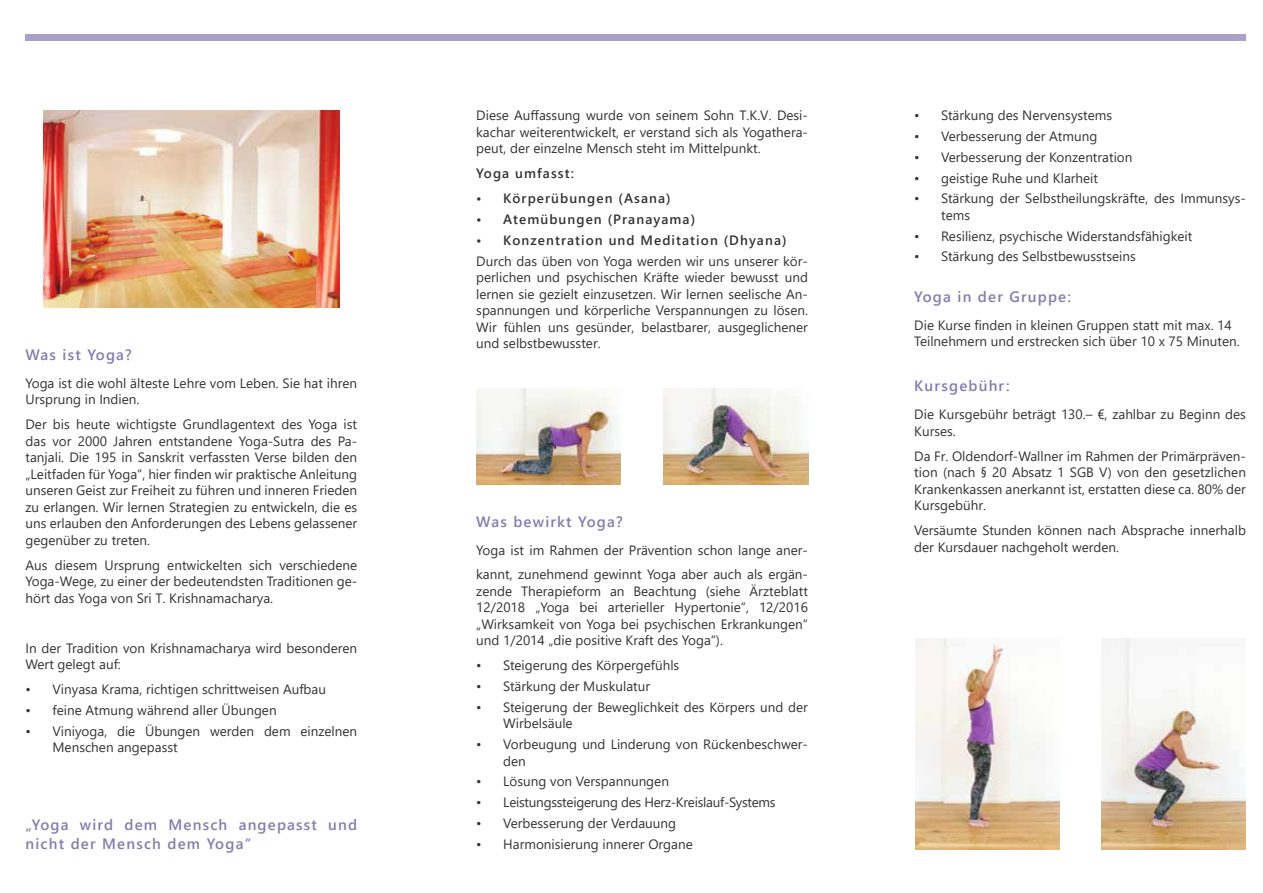
<style>
.page{position:relative;width:1263px;height:893px;background:#fff}
.page>*{position:absolute;margin:0;border:0;box-sizing:border-box;transform-origin:0 0}
.t1{font:600 15px/19.5px "Segoe UI";letter-spacing:.08em;color:#867bae}
.t2{font:13.5px/16.5px "Segoe UI";color:#333}
.t3{font:600 13.5px "Segoe UI";letter-spacing:.08em;color:#333}
.t4{font:13.5px "Segoe UI";letter-spacing:-.02em;color:#333}
</style>
<div class="page">
<div style="left:26px;top:34px;width:1220px;height:6px;background:#a9a1c7"></div>
<img style="left:43px;top:111px;width:296px;height:196px">
<img style="left:476px;top:388px;width:145px;height:97px">
<img style="left:915px;top:638px;width:145px;height:212px">
<img style="left:664px;top:389px;width:144px;height:96px">
<img style="left:1101px;top:638px;width:145px;height:212px">
<p class="t1" style="left:26px;top:343px;width:108px">Was ist Yoga?</p>
<p class="t2" style="left:26px;top:374px;width:333px">Yoga ist die wohl älteste Lehre vom Leben. Sie hat ihren<br>Ursprung in Indien.</p>
<p class="t2" style="left:26px;top:415px;width:333px;text-align:justify">Der bis heute wichtigste Grundlagentext des Yoga ist das vor 2000 Jahren entstandene Yoga-Sutra des Pa&shy;tanjali. Die 195 in Sanskrit verfassten Verse bilden den „Leitfaden für Yoga“, hier finden wir praktische Anleitung unseren Geist zur Freiheit zu führen und inneren Frieden zu erlangen. Wir lernen Strategien zu entwickeln, die es uns erlauben den Anforderungen des Lebens gelassener gegenüber zu treten.</p>
<p class="t2" style="left:26px;top:556px;width:333px;text-align:justify">Aus diesem Ursprung entwickelten sich verschiedene Yoga-Wege, zu einer der bedeutendsten Traditionen ge&shy;hört das Yoga von Sri T. Krishnamacharya.</p>
<p class="t2" style="left:26px;top:639px;width:333px">In der Tradition von Krishnamacharya wird besonderen<br>Wert gelegt auf:</p>
<p class="t2" style="left:26px;top:680px;width:302px">• Vinyasa Krama, richtigen schrittweisen Aufbau</p>
<p class="t2" style="left:26px;top:701px;width:253px">• feine Atmung während aller Übungen</p>
<p class="t2" style="left:53px;top:722px;width:306px;text-indent:-27px">• Viniyoga, die Übungen werden dem einzelnen<br>Menschen angepasst</p>
<p class="t1" style="left:26px;top:813px;width:333px">„Yoga wird dem Mensch angepasst und nicht der Mensch dem Yoga“</p>
<p class="t2" style="left:476px;top:106px;width:333px;text-align:justify">Diese Auffassung wurde von seinem Sohn T.K.V. Desi&shy;kachar weiterentwickelt, er verstand sich als Yogathera&shy;peut, der einzelne Mensch steht im Mittelpunkt.</p>
<p class="t3" style="left:476px;top:161px;width:99px">Yoga umfasst:</p>
<p class="t3" style="left:476px;top:186px;width:196px">• Körperübungen (Asana)</p>
<p class="t3" style="left:476px;top:207px;width:220px">• Atemübungen (Pranayama)</p>
<p class="t3" style="left:476px;top:227px;width:312px">• Konzentration und Meditation (Dhyana)</p>
<p class="t2" style="left:476px;top:251px;width:333px;text-align:justify">Durch das üben von Yoga werden wir uns unserer kör&shy;perlichen und psychischen Kräfte wieder bewusst und lernen sie gezielt einzusetzen. Wir lernen seelische An&shy;spannungen und körperliche Verspannungen zu lösen.<br>Wir fühlen uns gesünder, belastbarer, ausgeglichener und selbstbewusster.</p>
<p class="t1" style="left:476px;top:511px;width:148px">Was bewirkt Yoga?</p>
<p class="t2" style="left:476px;top:537px;width:333px;line-height:24px">Yoga ist im Rahmen der Prävention schon lange aner&shy;kannt, zunehmend gewinnt Yoga aber auch als ergän-</p>
<p class="t2" style="left:476px;top:582px;width:333px;text-align:justify">zende Therapieform an Beachtung (siehe Ärzteblatt 12/2018 „Yoga bei arterieller Hypertonie“, 12/2016 „Wirksamkeit von Yoga bei psychischen Erkrankungen“ und 1/2014 „die positive Kraft des Yoga“).</p>
<p class="t2" style="left:476px;top:656px;width:205px">• Steigerung des Körpergefühls</p>
<p class="t2" style="left:476px;top:677px;width:175px">• Stärkung der Muskulatur</p>
<p class="t2" style="left:503px;top:698px;width:306px;text-indent:-27px">• Steigerung der Beweglichkeit des Körpers und der<br>Wirbelsäule</p>
<p class="t2" style="left:503px;top:735px;width:306px;text-indent:-27px">• Vorbeugung und Linderung von Rückenbeschwer&shy;den</p>
<p class="t2" style="left:476px;top:772px;width:194px">• Lösung von Verspannungen</p>
<p class="t4" style="left:476px;top:789px;width:301px">• Leistungssteigerung des Herz-Kreislauf-Systems</p>
<p class="t2" style="left:476px;top:814px;width:201px">• Verbesserung der Verdauung</p>
<p class="t2" style="left:476px;top:834px;width:218px">• Harmonisierung innerer Organe</p>
<p class="t2" style="left:914px;top:106px;width:199px">• Stärkung des Nervensystems</p>
<p class="t2" style="left:914px;top:127px;width:184px">• Verbesserung der Atmung</p>
<p class="t2" style="left:914px;top:148px;width:220px">• Verbesserung der Konzentration</p>
<p class="t2" style="left:914px;top:168px;width:185px">• geistige Ruhe und Klarheit</p>
<p class="t2" style="left:941px;top:189px;width:306px;text-indent:-27px">• Stärkung der Selbstheilungskräfte, des Immunsys&shy;tems</p>
<p class="t2" style="left:914px;top:226px;width:280px">• Resilienz, psychische Widerstandsfähigkeit</p>
<p class="t2" style="left:914px;top:247px;width:223px">• Stärkung des Selbstbewusstseins</p>
<p class="t1" style="left:914px;top:285px;width:158px">Yoga in der Gruppe:</p>
<p class="t2" style="left:914px;top:316px;width:327px">Die Kurse finden in kleinen Gruppen statt mit max. 14<br>Teilnehmern und erstrecken sich über 10 x 75 Minuten.</p>
<p class="t1" style="left:914px;top:375px;width:97px">Kursgebühr:</p>
<p class="t2" style="left:914px;top:405px;width:333px">Die Kursgebühr beträgt 130.– €, zahlbar zu Beginn des<br>Kurses.</p>
<p class="t2" style="left:914px;top:446px;width:333px;text-align:justify">Da Fr. Oldendorf-Wallner im Rahmen der Primärpräven&shy;tion (nach § 20 Absatz 1 SGB V) von den gesetzlichen Krankenkassen anerkannt ist, erstatten diese ca. 80% der Kursgebühr.</p>
<p class="t2" style="left:914px;top:521px;width:333px">Versäumte Stunden können nach Absprache innerhalb der Kursdauer nachgeholt werden.</p>
</div>
